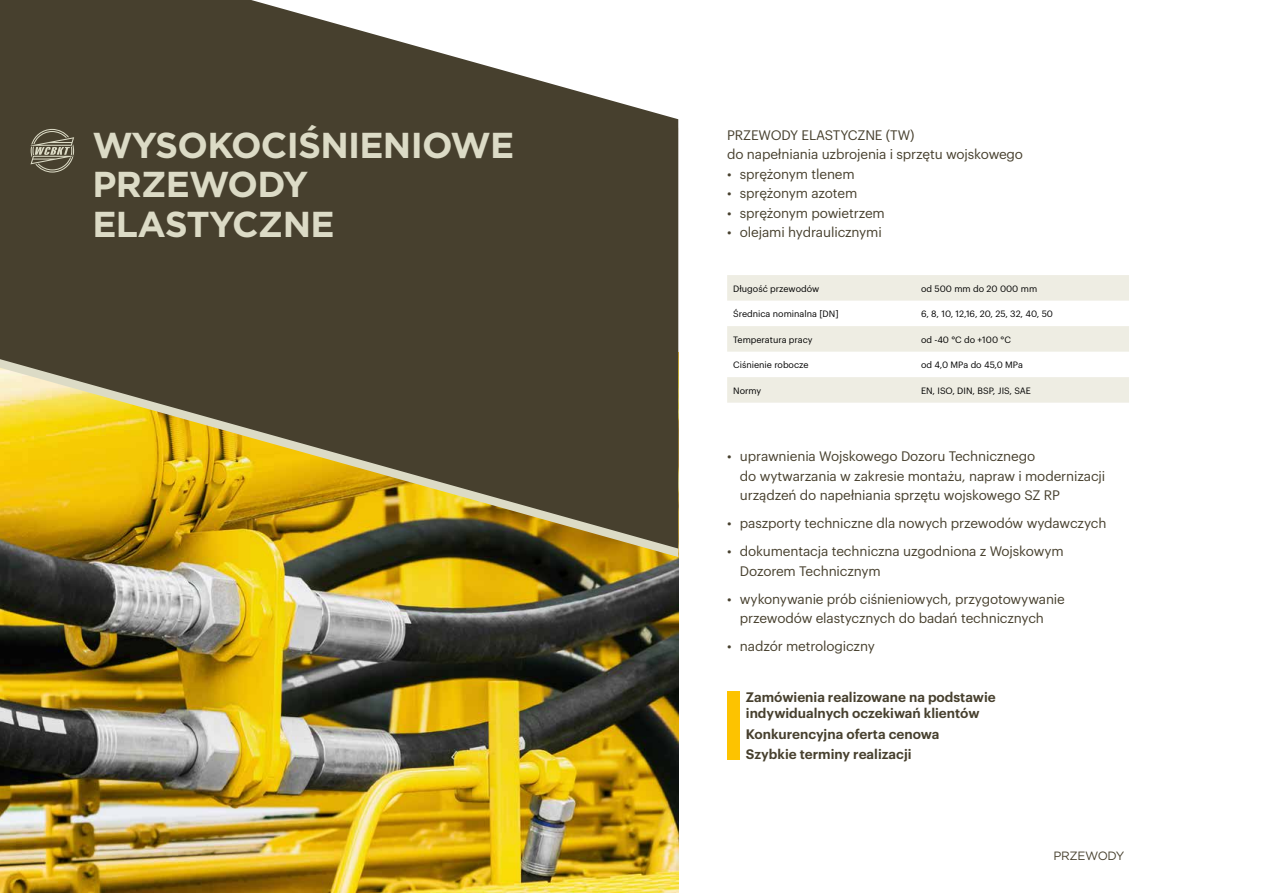
<style>
.page{position:relative;width:1263px;height:893px;background:#fff}
.page>*{position:absolute;margin:0;border:0;box-sizing:border-box;transform-origin:0 0}
.t1{font:700 36px/39.6px "Gotham";letter-spacing:-.02em;color:#dcdbc6}
.t2{font:13.5px/19.5px "Graphik";letter-spacing:-.01em;color:#47402e}
.t3{font:600 13.5px/16.2px "Graphik";color:#47402e}
.t4{font:12px "Gotham";letter-spacing:-.03em;color:#47402e}
.t5{font:9px "Graphik";color:#000}
</style>
<div class="page">
<img style="left:0;top:557px;width:678px;height:336px">
<svg style="left:0;top:0;width:678px;height:549px;background:#6a5f3a"></svg>
<svg style="left:727px;top:275px;width:402px;height:128px;fill:#eeede3"></svg>
<div style="left:727px;top:691px;width:13px;height:68px;background:#fdc300"></div>
<svg style="left:31px;top:129px;width:43px;height:44px;background:#746f5c"></svg>
<h1 class="t1" style="left:92px;top:125px;width:423px">WYSOKOCIŚNIENIOWE<br>PRZEWODY<br>ELASTYCZNE</h1>
<p class="t2" style="left:727px;top:124px;width:297px">PRZEWODY ELASTYCZNE (TW)<br>do napełniania uzbrojenia i sprzętu wojskowego</p>
<p class="t2" style="left:727px;top:163px;width:129px">• sprężonym tlenem</p>
<p class="t2" style="left:727px;top:183px;width:132px">• sprężonym azotem</p>
<p class="t2" style="left:727px;top:202px;width:159px">• sprężonym powietrzem</p>
<p class="t2" style="left:727px;top:222px;width:156px">• olejami hydraulicznymi</p>
<p class="t5" style="left:733px;top:281px;width:88px">Długość przewodów</p>
<p class="t5" style="left:921px;top:281px;width:118px">od 500 mm do 20 000 mm</p>
<p class="t5" style="left:733px;top:307px;width:107px">Średnica nominalna [DN]</p>
<p class="t5" style="left:921px;top:307px;width:134px">6, 8, 10, 12,16, 20, 25, 32, 40, 50</p>
<p class="t5" style="left:733px;top:333px;width:81px">Temperatura pracy</p>
<p class="t5" style="left:921px;top:333px;width:91px">od -40 °C do +100 °C</p>
<p class="t5" style="left:733px;top:358px;width:77px">Ciśnienie robocze</p>
<p class="t5" style="left:921px;top:358px;width:103px">od 4,0 MPa do 45,0 MPa</p>
<p class="t5" style="left:733px;top:384px;width:30px">Normy</p>
<p class="t5" style="left:921px;top:384px;width:112px">EN, ISO, DIN, BSP, JIS, SAE</p>
<p class="t2" style="left:740px;top:445px;width:367px;text-indent:-13px">• uprawnienia Wojskowego Dozoru Technicznego<br>do wytwarzania w zakresie montażu, napraw i modernizacji urządzeń do napełniania sprzętu wojskowego SZ RP</p>
<p class="t2" style="left:727px;top:512px;width:381px">• paszporty techniczne dla nowych przewodów wydawczych</p>
<p class="t2" style="left:740px;top:540px;width:325px;text-indent:-13px">• dokumentacja techniczna uzgodniona z Wojskowym<br>Dozorem Technicznym</p>
<p class="t2" style="left:740px;top:588px;width:326px;text-indent:-13px">• wykonywanie prób ciśnieniowych, przygotowywanie przewodów elastycznych do badań technicznych</p>
<p class="t2" style="left:727px;top:635px;width:149px">• nadzór metrologiczny</p>
<p class="t3" style="left:746px;top:688px;width:251px">Zamówienia realizowane na podstawie indywidualnych oczekiwań klientów</p>
<p class="t3" style="left:746px;top:722px;width:195px;line-height:20.4px">Konkurencyjna oferta cenowa<br>Szybkie terminy realizacji</p>
<p class="t4" style="left:1053px;top:848px;width:72px">PRZEWODY</p>
</div>
